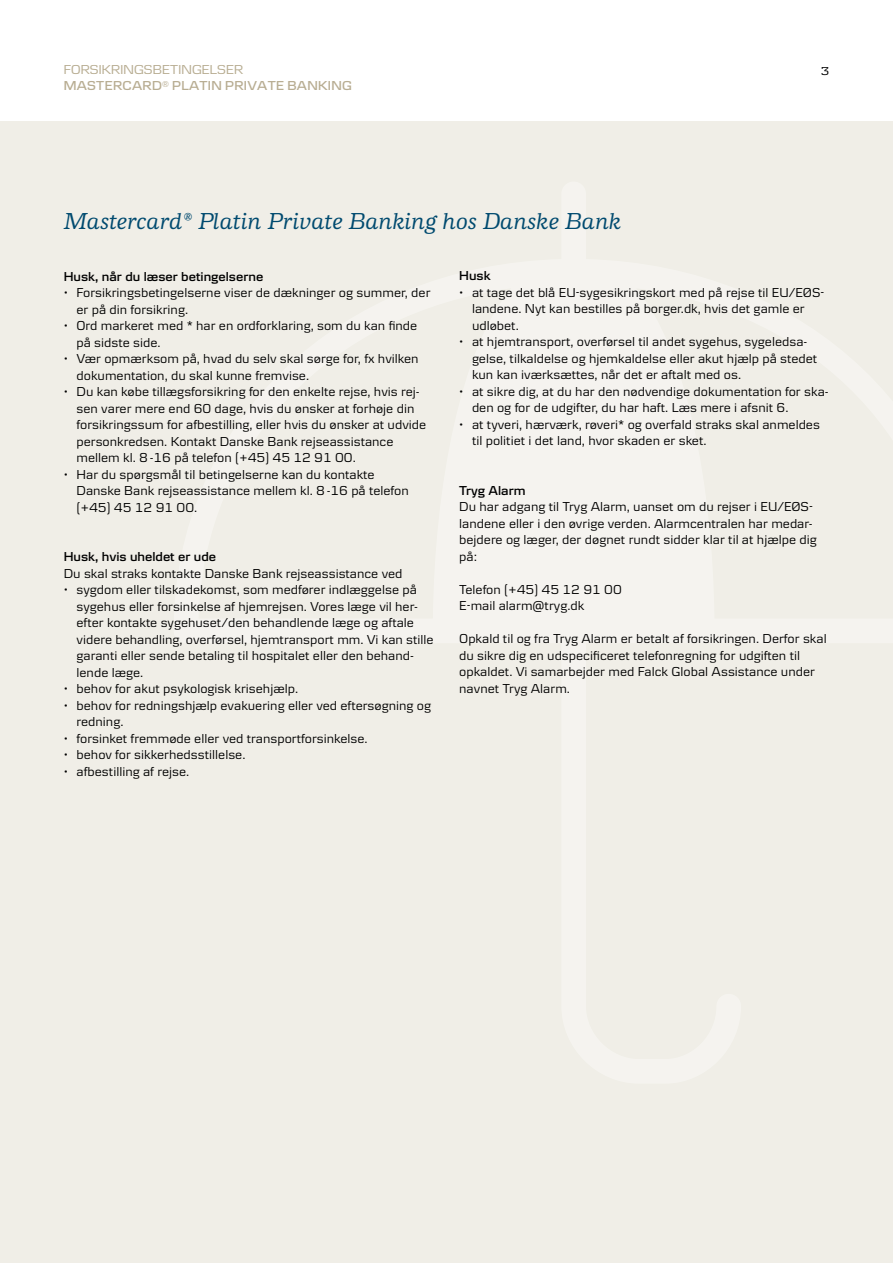
<style>
.page{position:relative;width:893px;height:1263px;background:#fff}
.page>*{position:absolute;margin:0;border:0;box-sizing:border-box;transform-origin:0 0}
.t1{font:italic 500 24px "Danske Human";color:#004a6f}
.t2{font:13.5px/16.5px "Danske Textv 2";color:#000}
.t3{font:600 13.5px "Danske Textv 2";color:#000}
.t4{font:600 13.5px "Danske Headline";letter-spacing:.02em;color:#b8ad92}
.t5{font:13.5px "Danske Headline";letter-spacing:.01em;color:#b8ad92}
.t6{font:12px "Danske Headline";color:#000}
</style>
<div class="page">
<div style="left:0;top:121px;width:893px;height:1142px;background:#f0eee7"></div>
<p class="t5" style="left:64px;top:62px;width:181px">FORSIKRINGSBETINGELSER</p>
<p class="t6" style="left:821px;top:64px;width:10px">3</p>
<p class="t4" style="left:64px;top:78px;width:290px">MASTERCARD<sup>®</sup> PLATIN PRIVATE BANKING</p>
<h1 class="t1" style="left:64px;top:207px;width:559px">Mastercard® Platin Private Banking hos Danske Bank</h1>
<p class="t3" style="left:64px;top:268px;width:201px">Husk, når du læser betingelserne</p>
<p class="t2" style="left:77px;top:284px;width:356px;text-indent:-13px">• Forsikringsbetingelserne viser de dækninger og summer, der er på din forsikring.</p>
<p class="t2" style="left:77px;top:317px;width:342px;text-indent:-13px">• Ord markeret med * har en ordforklaring, som du kan finde på sidste side.</p>
<p class="t2" style="left:77px;top:350px;width:344px;text-indent:-13px">• Vær opmærksom på, hvad du selv skal sørge for, fx hvilken dokumentation, du skal kunne fremvise.</p>
<p class="t2" style="left:77px;top:383px;width:351px;text-indent:-13px">• Du kan købe tillægsforsikring for den enkelte rejse, hvis rej&shy;sen varer mere end 60 dage, hvis du ønsker at forhøje din forsikringssum for afbestilling, eller hvis du ønsker at udvide personkredsen. Kontakt Danske Bank rejseassistance mellem kl. 8 -16 på telefon (+45) 45 12 91 00.</p>
<p class="t2" style="left:77px;top:465px;width:334px;text-indent:-13px">• Har du spørgsmål til betingelserne kan du kontakte<br>Danske Bank rejseassistance mellem kl. 8 -16 på telefon (+45) 45 12 91 00.</p>
<p class="t3" style="left:64px;top:549px;width:154px">Husk, hvis uheldet er ude</p>
<p class="t2" style="left:64px;top:564px;width:340px">Du skal straks kontakte Danske Bank rejseassistance ved</p>
<p class="t2" style="left:77px;top:581px;width:359px;text-indent:-13px">• sygdom eller tilskadekomst, som medfører indlæggelse på sygehus eller forsinkelse af hjemrejsen. Vores læge vil her&shy;efter kontakte sygehuset/den behandlende læge og aftale videre behandling, overførsel, hjemtransport mm. Vi kan stille garanti eller sende betaling til hospitalet eller den behand&shy;lende læge.</p>
<p class="t2" style="left:64px;top:680px;width:236px">• behov for akut psykologisk krisehjælp.</p>
<p class="t2" style="left:77px;top:696px;width:356px;text-indent:-13px">• behov for redningshjælp evakuering eller ved eftersøgning og redning.</p>
<p class="t2" style="left:64px;top:729px;width:305px">• forsinket fremmøde eller ved transportforsinkelse.</p>
<p class="t2" style="left:64px;top:746px;width:183px">• behov for sikkerhedsstillelse.</p>
<p class="t2" style="left:64px;top:762px;width:127px">• afbestilling af rejse.</p>
<p class="t3" style="left:459px;top:268px;width:33px">Husk</p>
<p class="t2" style="left:472px;top:284px;width:354px;text-indent:-13px">• at tage det blå EU-sygesikringskort med på rejse til EU/EØS&shy;landene. Nyt kan bestilles på borger.dk, hvis det gamle er udløbet.</p>
<p class="t2" style="left:472px;top:333px;width:347px;text-indent:-13px">• at hjemtransport, overførsel til andet sygehus, sygeledsa&shy;gelse, tilkaldelse og hjemkaldelse eller akut hjælp på stedet kun kan iværksættes, når det er aftalt med os.</p>
<p class="t2" style="left:472px;top:383px;width:358px;text-indent:-13px">• at sikre dig, at du har den nødvendige dokumentation for ska&shy;den og for de udgifter, du har haft. Læs mere i afsnit 6.</p>
<p class="t2" style="left:472px;top:416px;width:349px;text-indent:-13px">• at tyveri, hærværk, røveri* og overfald straks skal anmeldes til politiet i det land, hvor skaden er sket.</p>
<p class="t3" style="left:459px;top:483px;width:68px">Tryg Alarm</p>
<p class="t2" style="left:459px;top:498px;width:359px">Du har adgang til Tryg Alarm, uanset om du rejser i EU/EØS&shy;landene eller i den øvrige verden. Alarmcentralen har medar&shy;bejdere og læger, der døgnet rundt sidder klar til at hjælpe dig på:</p>
<p class="t2" style="left:459px;top:581px;width:164px">Telefon (+45) 45 12 91 00<br>E-mail alarm@tryg.dk</p>
<p class="t2" style="left:459px;top:630px;width:369px">Opkald til og fra Tryg Alarm er betalt af forsikringen. Derfor skal du sikre dig en udspecificeret telefonregning for udgiften til opkaldet. Vi samarbejder med Falck Global Assistance under navnet Tryg Alarm.</p>
</div>
